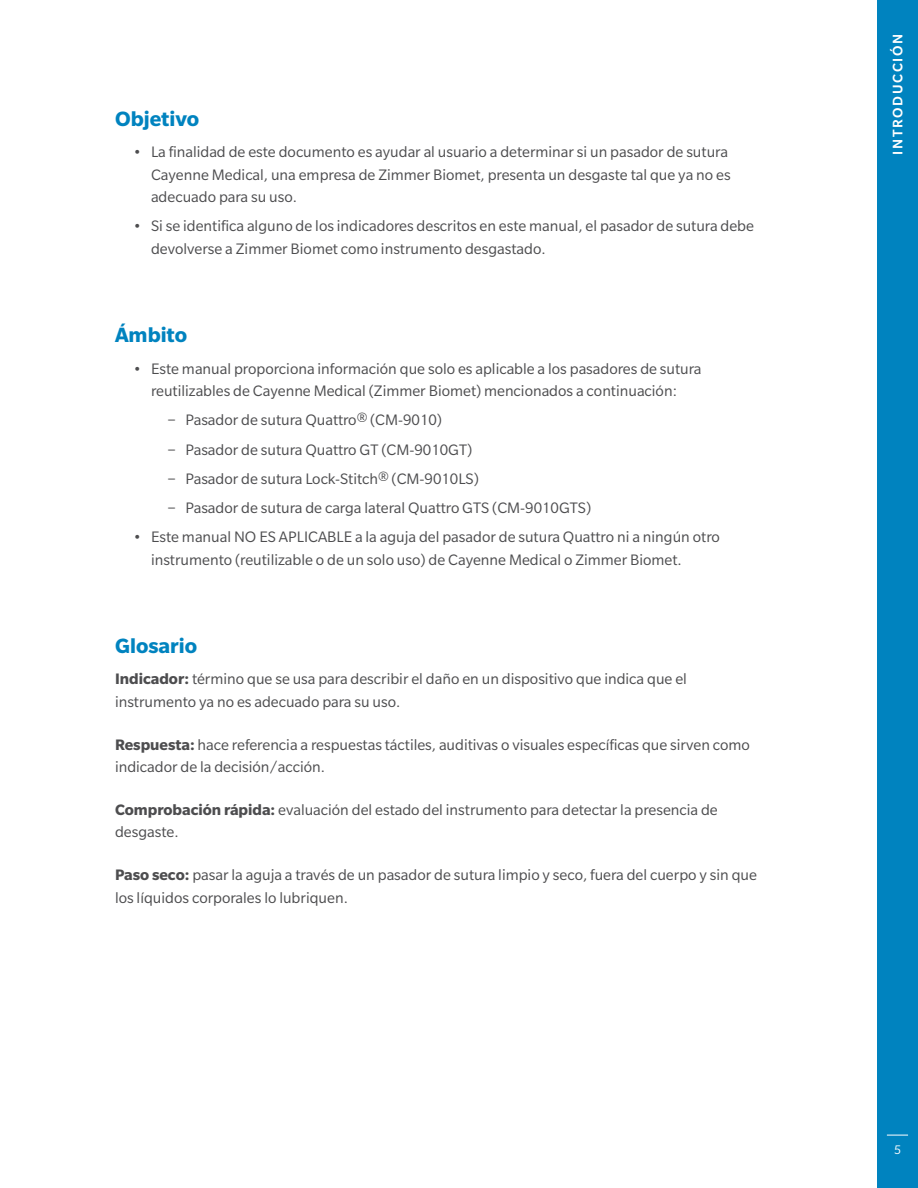
<style>
.page{position:relative;width:918px;height:1188px;background:#fff}
.page>*{position:absolute;margin:0;border:0;box-sizing:border-box;transform-origin:0 0}
.t1{font:700 22.5px "Slate Pro";color:#0083bf}
.t2{font:16.5px/22.5px "Slate Pro";color:#4d4d4f}
.t3{font:500 15px "Slate Pro";letter-spacing:.11em;color:#fff}
.t4{font:13.5px "Slate Pro";color:#fff}
.s1{font-weight:700}
</style>
<div class="page">
<div style="left:877px;top:0;width:41px;height:1188px;background:#0083bf"></div>
<svg style="left:887px;top:1135px;width:21px;height:1px"></svg>
<h1 class="t1" style="left:115px;top:106px;width:86px">Objetivo</h1>
<p class="t2" style="left:151px;top:141px;width:581px;text-indent:-18px">• La finalidad de este documento es ayudar al usuario a determinar si un pasador de sutura<br>Cayenne Medical, una empresa de Zimmer Biomet, presenta un desgaste tal que ya no es adecuado para su uso.</p>
<p class="t2" style="left:151px;top:215px;width:605px;text-indent:-18px">• Si se identifica alguno de los indicadores descritos en este manual, el pasador de sutura debe devolverse a Zimmer Biomet como instrumento desgastado.</p>
<h1 class="t1" style="left:115px;top:323px;width:74px">Ámbito</h1>
<p class="t2" style="left:133px;top:357px;width:570px;text-align:center">• Este manual proporciona información que solo es aplicable a los pasadores de sutura reutilizables de Cayenne Medical (Zimmer Biomet) mencionados a continuación:</p>
<p class="t2" style="left:168px;top:405px;width:425px;line-height:29.2px">− Pasador de sutura Quattro® (CM-9010)<br>− Pasador de sutura Quattro GT (CM-9010GT)<br>− Pasador de sutura Lock-Stitch® (CM-9010LS)<br>− Pasador de sutura de carga lateral Quattro GTS (CM-9010GTS)</p>
<p class="t2" style="left:151px;top:526px;width:570px;text-indent:-18px">• Este manual NO ES APLICABLE a la aguja del pasador de sutura Quattro ni a ningún otro instrumento (reutilizable o de un solo uso) de Cayenne Medical o Zimmer Biomet.</p>
<h1 class="t1" style="left:115px;top:634px;width:84px">Glosario</h1>
<p class="t2" style="left:115px;top:668px;width:573px"><span class="s1">Indicador:</span> término que se usa para describir el daño en un dispositivo que indica que el instrumento ya no es adecuado para su uso.</p>
<p class="t2" style="left:115px;top:733px;width:637px"><span class="s1">Respuesta:</span> hace referencia a respuestas táctiles, auditivas o visuales específicas que sirven como indicador de la decisión/acción.</p>
<p class="t2" style="left:115px;top:798px;width:604px"><span class="s1">Comprobación rápida:</span> evaluación del estado del instrumento para detectar la presencia de desgaste.</p>
<p class="t2" style="left:115px;top:864px;width:644px"><span class="s1">Paso seco:</span> pasar la aguja a través de un pasador de sutura limpio y seco, fuera del cuerpo y sin que los líquidos corporales lo lubriquen.</p>
<p class="t3" style="left:890px;top:155px;width:122px;rotate:-90deg">INTRODUCCIÓN</p>
<p class="t4" style="left:894px;top:1143px;width:8px">5</p>
</div>
